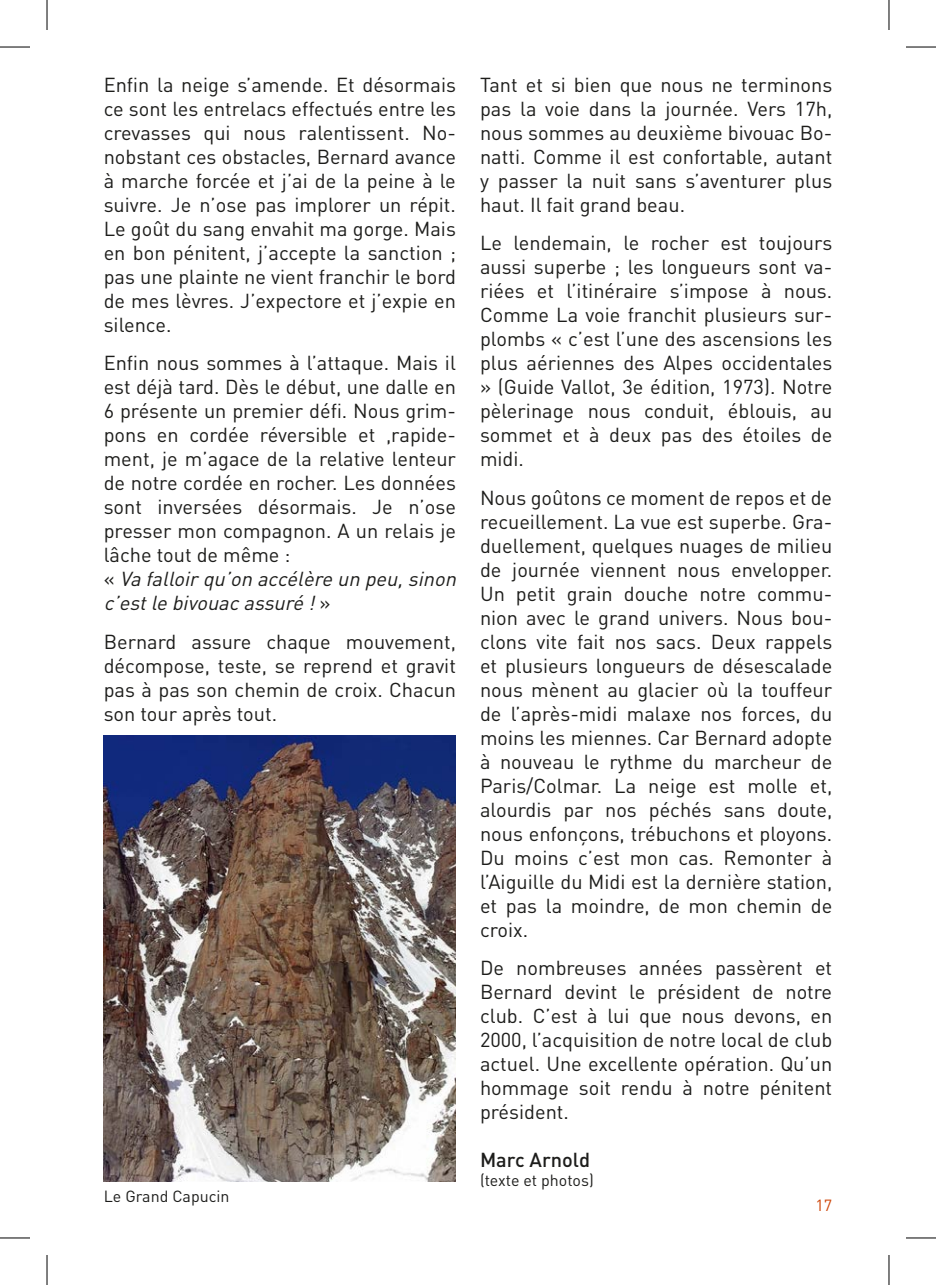
<style>
.page{position:relative;width:936px;height:1285px;background:#fff}
.page>*{position:absolute;margin:0;border:0;box-sizing:border-box;transform-origin:0 0}
.t1{font:20px/24px "DIN";color:#1d1d1b;text-align:justify}
.t2{font:500 20px "DIN";color:#1d1d1b}
.t3{font:16px "DIN";color:#1d1d1b}
.t4{font:16px "DIN";color:#ce470b}
.s1{font-style:italic}
</style>
<div class="page">
<img style="left:104px;top:735px;width:352px;height:446px">
<hr style="left:0;top:47px;width:30px;height:1px;background:#000">
<hr style="left:906px;top:47px;width:30px;height:1px;background:#000">
<hr style="left:0;top:1237px;width:30px;height:1px;background:#000">
<hr style="left:906px;top:1237px;width:30px;height:1px;background:#000">
<hr style="left:47px;top:0;width:1px;height:30px;background:#000">
<hr style="left:47px;top:1255px;width:1px;height:30px;background:#000">
<hr style="left:889px;top:0;width:1px;height:30px;background:#000">
<hr style="left:889px;top:1255px;width:1px;height:30px;background:#000">
<p class="t1" style="left:104px;top:72px;width:354px">Enfin la neige s’amende. Et désormais ce sont les entrelacs effectués entre les crevasses qui nous ralentissent. No&shy;nobstant ces obstacles, Bernard avance à marche forcée et j’ai de la peine à le suivre. Je n’ose pas implorer un répit.<br>Le goût du sang envahit ma gorge. Mais en bon pénitent, j’accepte la sanction ; pas une plainte ne vient franchir le bord de mes lèvres. J’expectore et j’expie en silence.</p>
<p class="t1" style="left:104px;top:350px;width:359px;text-align:left">Enfin nous sommes à l’attaque. Mais il est déjà tard. Dès le début, une dalle en 6 présente un premier défi. Nous grim&shy;pons en cordée réversible et ,rapide&shy;ment, je m’agace de la relative lenteur de notre cordée en rocher. Les données sont inversées désormais. Je n’ose presser mon compagnon. A un relais je lâche tout de même :<br>« <span class="s1">Va falloirqu’on accélère un peu,sinon c’estle bivouac assuré !</span>»</p>
<p class="t1" style="left:104px;top:629px;width:354px">Bernard assure chaque mouvement, décompose, teste, se reprend et gravit pas à pas son chemin de croix. Chacun son tour après tout.</p>
<p class="t3" style="left:104px;top:1186px;width:127px">Le Grand Capucin</p>
<p class="t1" style="left:480px;top:72px;width:354px">Tant et si bien que nous ne terminons pas la voie dans la journée. Vers 17h, nous sommes au deuxième bivouac Bo&shy;natti. Comme il est confortable, autant y passer la nuit sans s’aventurer plus haut. Il fait grand beau.</p>
<p class="t1" style="left:480px;top:230px;width:354px">Le lendemain, le rocher est toujours aussi superbe ; les longueurs sont va&shy;riées et l’itinéraire s’impose à nous.<br>Comme La voie franchit plusieurs sur&shy;plombs « c’est l’une des ascensions les plus aériennes des Alpes occidentales » (Guide Vallot, 3e édition, 1973). Notre pèlerinage nous conduit, éblouis, au sommet et à deux pas des étoiles de midi.</p>
<p class="t1" style="left:480px;top:485px;width:354px">Nous goûtons ce moment de repos et de recueillement. La vue est superbe. Gra&shy;duellement, quelques nuages de milieu de journée viennent nous envelopper.<br>Un petit grain douche notre commu&shy;nion avec le grand univers. Nous bou&shy;clons vite fait nos sacs. Deux rappels et plusieurs longueurs de désescalade nous mènent au glacier où la touffeur de l’après-midi malaxe nos forces, du moins les miennes. Car Bernard adopte à nouveau le rythme du marcheur de Paris/Colmar. La neige est molle et, alourdis par nos péchés sans doute, nous enfonçons, trébuchons et ployons.<br>Du moins c’est mon cas. Remonter à l’Aiguille du Midi est la dernière station, et pas la moindre, de mon chemin de croix.</p>
<p class="t1" style="left:480px;top:955px;width:354px">De nombreuses années passèrent et Bernard devint le président de notre club. C’est à lui que nous devons, en 2000, l’acquisition de notre local de club actuel. Une excellente opération. Qu’un hommage soit rendu à notre pénitent président.</p>
<p class="t2" style="left:480px;top:1147px;width:112px">Marc Arnold</p>
<p class="t3" style="left:480px;top:1170px;width:115px">(texte et photos)</p>
<p class="t4" style="left:816px;top:1195px;width:18px">17</p>
</div>
